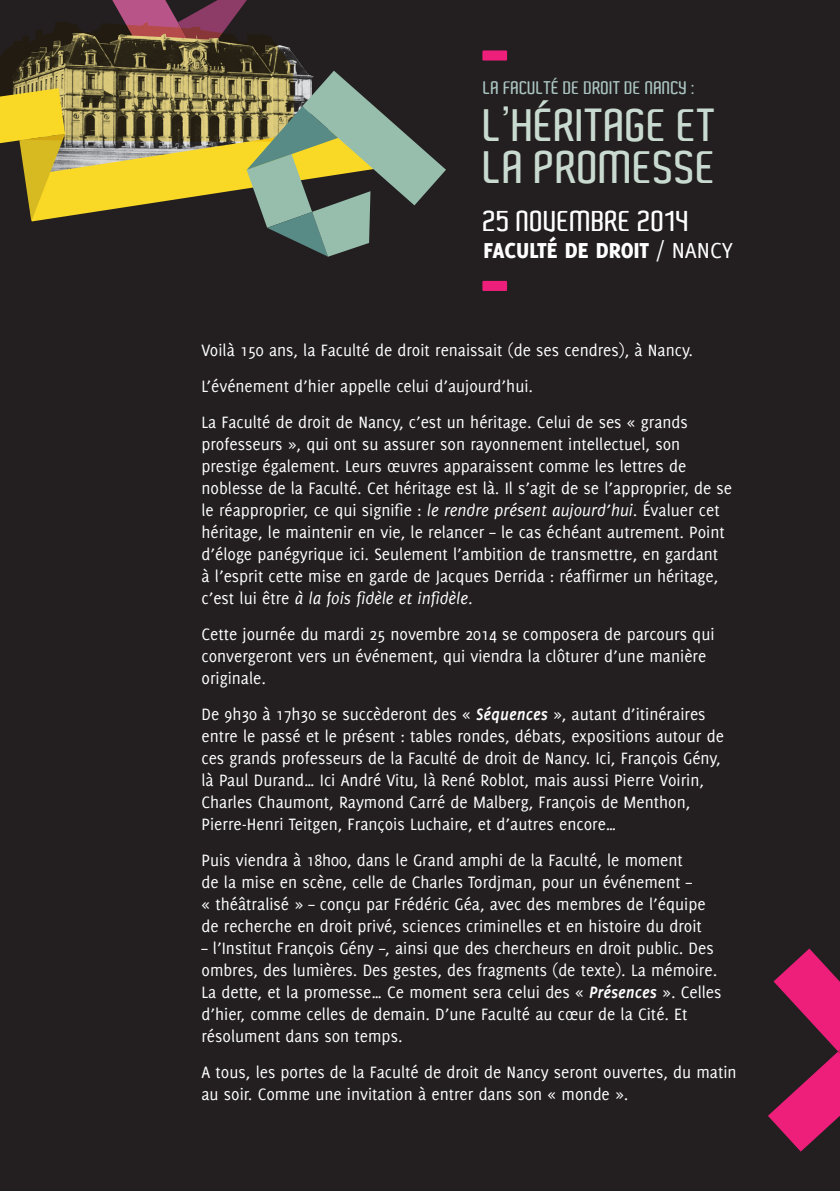
<style>
.page{position:relative;width:840px;height:1191px;background:#fff}
.page>*{position:absolute;margin:0;border:0;box-sizing:border-box;transform-origin:0 0}
.t1{font:600 44.2px "Aldo";color:#c9dbd0;scale:1.11 1}
.t2{font:600 28px "Aldo";color:#fff;scale:1.11 1}
.t3{font:800 23.8px "Delicious";color:#fff}
.t4{font:18px/22px "Delicious";color:#fff}
.t5{font:600 17.6px "Aldo";color:#a9c3c0;scale:1.11 1}
.s1{font-weight:400}
.s2{font-style:italic}
.s3{font-weight:700;font-style:italic}
</style>
<div class="page">
<div style="left:0;top:0;width:839px;height:1191px;background:#231f20"></div>
<div style="left:482px;top:50px;width:25px;height:11px;background:#ee1e7b"></div>
<div style="left:482px;top:281px;width:25px;height:10px;background:#ee1e7b"></div>
<svg style="left:768px;top:948px;width:71px;height:203px"></svg>
<svg style="left:0;top:0;width:446px;height:257px"></svg>
<p class="t5" style="left:483px;top:78px;width:192px">LA FACULTÉ DE DROIT DE NANCY :</p>
<p class="t1" style="left:484px;top:101px;width:211px">L’HÉRITAGE ET</p>
<p class="t1" style="left:484px;top:143px;width:211px">LA PROMESSE</p>
<p class="t2" style="left:483px;top:206px;width:187px">25 NOVEMBRE 2014</p>
<p class="t3" style="left:483px;top:236px;width:251px">FACULTÉ DE DROIT <span class="s1">/ NANCY</span></p>
<p class="t4" style="left:201px;top:339px;width:493px">Voilà 150 ans, la Faculté de droit renaissait (de ses cendres), à Nancy.</p>
<p class="t4" style="left:201px;top:375px;width:333px">L’événement d’hier appelle celui d’aujourd’hui.</p>
<p class="t4" style="left:201px;top:411px;width:532px">La Faculté de droit de Nancy, c’est un héritage. Celui de ses « grands professeurs », qui ont su assurer son rayonnement intellectuel, son prestige également. Leurs œuvres apparaissent comme les lettres de noblesse de la Faculté. Cet héritage est là. Il s’agit de se l’approprier, de se le réapproprier, ce qui signifie : <span class="s2">le rendre présent aujourd’hui</span>. Évaluer cet héritage, le maintenir en vie, le relancer – le cas échéant autrement. Point d’éloge panégyrique ici. Seulement l’ambition de transmettre, en gardant<br>à l’esprit cette mise en garde de Jacques Derrida : réaffirmer un héritage, c’est lui être <span class="s2">à la fois fidèle et infidèle</span>.</p>
<p class="t4" style="left:201px;top:623px;width:514px">Cette journée du mardi 25 novembre 2014 se composera de parcours qui convergeront vers un événement, qui viendra la clôturer d’une manière originale.</p>
<p class="t4" style="left:201px;top:703px;width:523px">De 9h30 à 17h30 se succèderont des « <span class="s3">Séquences</span> », autant d’itinéraires entre le passé et le présent : tables rondes, débats, expositions autour de ces grands professeurs de la Faculté de droit de Nancy. Ici, François Gény, là Paul Durand… Ici André Vitu, là René Roblot, mais aussi Pierre Voirin, Charles Chaumont, Raymond Carré de Malberg, François de Menthon, Pierre-Henri Teitgen, François Luchaire, et d’autres encore…</p>
<p class="t4" style="left:201px;top:849px;width:505px">Puis viendra à 18h00, dans le Grand amphi de la Faculté, le moment<br>de la mise en scène, celle de Charles Tordjman, pour un événement –<br>« théâtralisé » – conçu par Frédéric Géa, avec des membres de l’équipe de recherche en droit privé, sciences criminelles et en histoire du droit</p>
<p class="t4" style="left:201px;top:937px;width:521px">– l’Institut François Gény –, ainsi que des chercheurs en droit public. Des ombres, des lumières. Des gestes, des fragments (de texte). La mémoire.<br>La dette, et la promesse… Ce moment sera celui des « <span class="s3">Présences</span> ». Celles d’hier, comme celles de demain. D’une Faculté au cœur de la Cité. Et résolument dans son temps.</p>
<p class="t4" style="left:201px;top:1061px;width:536px">A tous, les portes de la Faculté de droit de Nancy seront ouvertes, du matin au soir. Comme une invitation à entrer dans son « monde ».</p>
</div>
